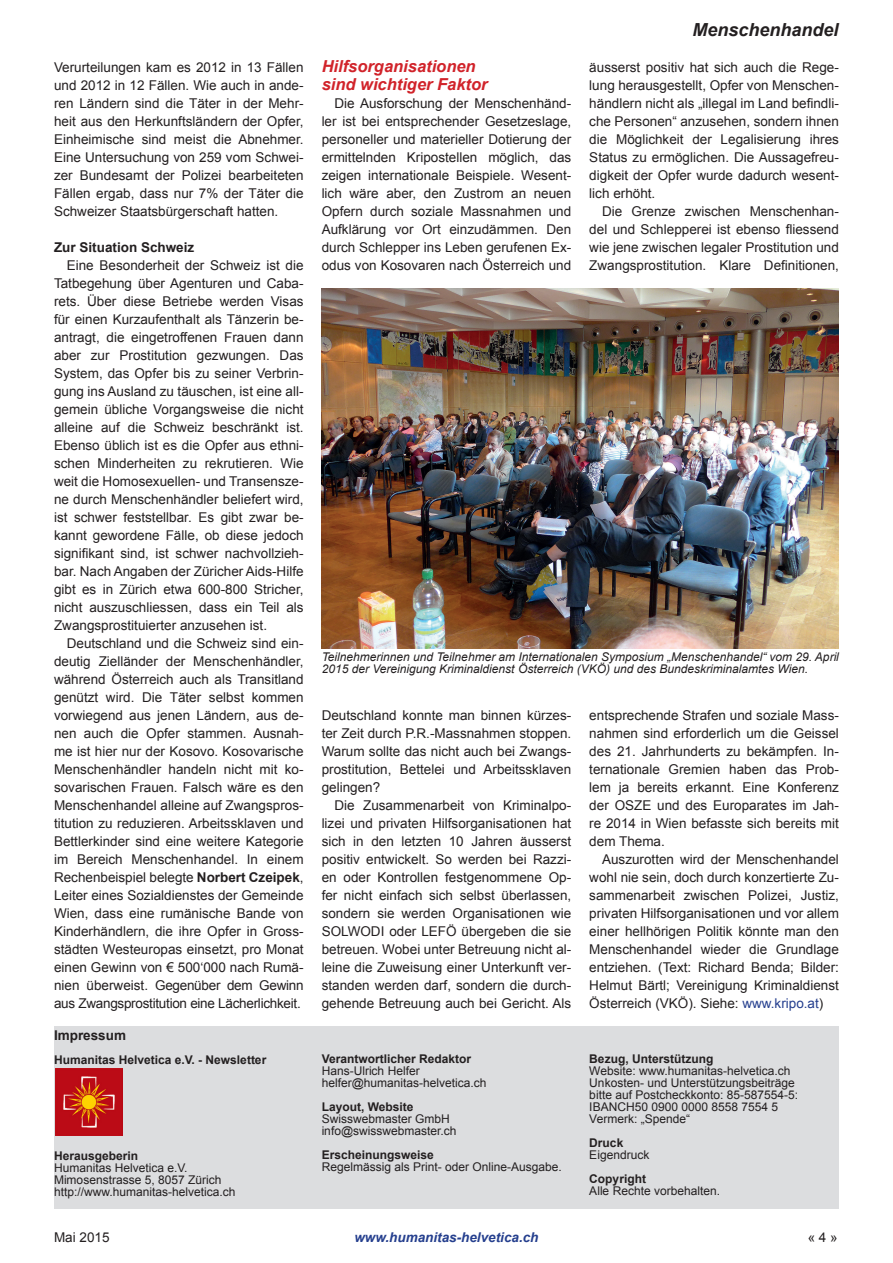
<style>
.page{position:relative;width:893px;height:1263px;background:#fff}
.page>*{position:absolute;margin:0;border:0;box-sizing:border-box;transform-origin:0 0}
.Kopfzeile-R{font:italic 700 18px "Arial";color:#231f20}
.Untertitel{font:italic 700 16.5px/18px "Arial";color:#d1232a}
.t1{font:13.5px/18px "Arial";color:#231f20;text-align:justify}
.Untertitel_3{font:700 13.5px "Arial";color:#231f20}
.t2{font:italic 700 13.5px "Arial";color:#253f8e}
.t3{font:12px/12px "Arial";color:#231f20}
.Legende{font:italic 12px/12px "Arial";color:#231f20}
.t4{font:700 12px "Arial";color:#231f20}
.s1{font-weight:700}
.s2{color:#253f8e}
</style>
<div class="page">
<div style="left:54px;top:1026px;width:785px;height:183px;background:#dcdddf"></div>
<img style="left:55px;top:1068px;width:68px;height:68px">
<img style="left:322px;top:288px;width:517px;height:360px">
<p class="t1" style="left:54px;top:58px;width:251px">Verurteilungen kam es 2012 in 13 Fällen und 2012 in 12 Fällen. Wie auch in ande&shy;ren Ländern sind die Täter in der Mehr&shy;heit aus den Herkunftsländern der Opfer, Einheimische sind meist die Abnehmer.<br>Eine Untersuchung von 259 vom Schwei&shy;zer Bundesamt der Polizei bearbeiteten Fällen ergab, dass nur 7% der Täter die Schweizer Staatsbürgerschaft hatten.</p>
<p class="Untertitel_3" style="left:54px;top:238px;width:142px">Zur Situation Schweiz</p>
<p class="t1" style="left:54px;top:256px;width:251px;text-indent:13px">Eine Besonderheit der Schweiz ist die Tatbegehung über Agenturen und Caba&shy;rets. Über diese Betriebe werden Visas für einen Kurzaufenthalt als Tänzerin be&shy;antragt, die eingetroffenen Frauen dann aber zur Prostitution gezwungen. Das System, das Opfer bis zu seiner Verbrin&shy;gung ins Ausland zu täuschen, ist eine all&shy;gemein übliche Vorgangsweise die nicht alleine auf die Schweiz beschränkt ist.<br>Ebenso üblich ist es die Opfer aus ethni&shy;schen Minderheiten zu rekrutieren. Wie weit die Homosexuellen- und Transensze&shy;ne durch Menschenhändler beliefert wird, ist schwer feststellbar. Es gibt zwar be&shy;kannt gewordene Fälle, ob diese jedoch signifikant sind, ist schwer nachvollzieh&shy;bar. Nach Angaben der Züricher Aids-Hilfe gibt es in Zürich etwa 600-800 Stricher, nicht auszuschliessen, dass ein Teil als Zwangsprostituierter anzusehen ist.</p>
<p class="t1" style="left:54px;top:634px;width:251px;text-indent:13px">Deutschland und die Schweiz sind ein&shy;deutig Zielländer der Menschenhändler, während Österreich auch als Transitland genützt wird. Die Täter selbst kommen vorwiegend aus jenen Ländern, aus de&shy;nen auch die Opfer stammen. Ausnah&shy;me ist hier nur der Kosovo. Kosovarische Menschenhändler handeln nicht mit ko&shy;sovarischen Frauen. Falsch wäre es den Menschenhandel alleine auf Zwangspros&shy;titution zu reduzieren. Arbeitssklaven und Bettlerkinder sind eine weitere Kategorie im Bereich Menschenhandel. In einem Rechenbeispiel belegte <span class="s1">Norbert Czeipek</span>, Leiter eines Sozialdienstes der Gemeinde Wien, dass eine rumänische Bande von Kinderhändlern, die ihre Opfer in Gross&shy;städten Westeuropas einsetzt, pro Monat einen Gewinn von € 500‘000 nach Rumä&shy;nien überweist. Gegenüber dem Gewinn aus Zwangsprostitution eine Lächerlichkeit.</p>
<p class="Untertitel_3" style="left:54px;top:1026px;width:74px">Impressum</p>
<p class="t4" style="left:54px;top:1052px;width:214px">Humanitas Helvetica e.V. - Newsletter</p>
<p class="t4" style="left:54px;top:1148px;width:86px">Herausgeberin</p>
<p class="t3" style="left:54px;top:1162px;width:183px">Humanitas Helvetica e.V.<br>Mimosenstrasse 5, 8057 Zürich http://www.humanitas-helvetica.ch</p>
<p class="Untertitel" style="left:322px;top:58px;width:167px">Hilfsorganisationen sind wichtiger Faktor</p>
<p class="t1" style="left:322px;top:94px;width:251px;text-indent:13px">Die Ausforschung der Menschenhänd&shy;ler ist bei entsprechender Gesetzeslage, personeller und materieller Dotierung der ermittelnden Kripostellen möglich, das zeigen internationale Beispiele. Wesent&shy;lich wäre aber, den Zustrom an neuen Opfern durch soziale Massnahmen und Aufklärung vor Ort einzudämmen. Den durch Schlepper ins Leben gerufenen Ex&shy;odus von Kosovaren nach Österreich und</p>
<p class="Kopfzeile-R" style="left:693px;top:18px;width:148px">Menschenhandel</p>
<p class="t1" style="left:589px;top:58px;width:251px">äusserst positiv hat sich auch die Rege&shy;lung herausgestellt, Opfer von Menschen&shy;händlern nicht als „illegal im Land befindli&shy;che Personen“ anzusehen, sondern ihnen die Möglichkeit der Legalisierung ihres Status zu ermöglichen. Die Aussagefreu&shy;digkeit der Opfer wurde dadurch wesent&shy;lich erhöht.</p>
<p class="t1" style="left:589px;top:202px;width:251px;text-indent:13px">Die Grenze zwischen Menschenhan&shy;del und Schlepperei ist ebenso fliessend wie jene zwischen legaler Prostitution und Zwangsprostitution. Klare Definitionen,</p>
<p class="Legende" style="left:322px;top:651px;width:519px">Teilnehmerinnen und Teilnehmer am Internationalen Symposium „Menschenhandel“ vom 29. April<br>2015 der Vereinigung Kriminaldienst Österreich (VKÖ) und des Bundeskriminalamtes Wien.</p>
<p class="t1" style="left:322px;top:706px;width:251px">Deutschland konnte man binnen kürzes&shy;ter Zeit durch P.R.-Massnahmen stoppen.<br>Warum sollte das nicht auch bei Zwangs&shy;prostitution, Bettelei und Arbeitssklaven gelingen?</p>
<p class="t1" style="left:322px;top:796px;width:251px;text-indent:13px">Die Zusammenarbeit von Kriminalpo&shy;lizei und privaten Hilfsorganisationen hat sich in den letzten 10 Jahren äusserst positiv entwickelt. So werden bei Razzi&shy;en oder Kontrollen festgenommene Op&shy;fer nicht einfach sich selbst überlassen, sondern sie werden Organisationen wie SOLWODI oder LEFÖ übergeben die sie betreuen. Wobei unter Betreuung nicht al&shy;leine die Zuweisung einer Unterkunft ver&shy;standen werden darf, sondern die durch&shy;gehende Betreuung auch bei Gericht. Als</p>
<p class="t4" style="left:322px;top:1051px;width:151px">Verantwortlicher Redaktor</p>
<p class="t3" style="left:322px;top:1065px;width:166px">Hans-Ulrich Helfer helfer@humanitas-helvetica.ch</p>
<p class="t4" style="left:322px;top:1099px;width:93px">Layout, Website</p>
<p class="t3" style="left:322px;top:1113px;width:136px">Swisswebmaster GmbH info@swisswebmaster.ch</p>
<p class="t4" style="left:322px;top:1147px;width:114px">Erscheinungsweise</p>
<p class="t3" style="left:322px;top:1161px;width:242px">Regelmässig als Print- oder Online-Ausgabe.</p>
<p class="t1" style="left:589px;top:706px;width:251px">entsprechende Strafen und soziale Mass&shy;nahmen sind erforderlich um die Geissel des 21. Jahrhunderts zu bekämpfen. In&shy;ternationale Gremien haben das Prob&shy;lem ja bereits erkannt. Eine Konferenz der OSZE und des Europarates im Jah&shy;re 2014 in Wien befasste sich bereits mit dem Thema.</p>
<p class="t1" style="left:589px;top:850px;width:251px;text-indent:13px">Auszurotten wird der Menschenhandel wohl nie sein, doch durch konzertierte Zu&shy;sammenarbeit zwischen Polizei, Justiz, privaten Hilfsorganisationen und vor allem einer hellhörigen Politik könnte man den Menschenhandel wieder die Grundlage entziehen. (Text: Richard Benda; Bilder:<br>Helmut Bärtl; Vereinigung Kriminaldienst Österreich (VKÖ). Siehe: <span class="s2">www.kripo.at</span>)</p>
<p class="t4" style="left:589px;top:1051px;width:125px">Bezug, Unterstützung</p>
<p class="t3" style="left:589px;top:1065px;width:210px">Website: www.humanitas-helvetica.ch Unkosten- und Unterstützungsbeiträge bitte auf Postcheckkonto: 85-587554-5:<br>IBANCH50 0900 0000 8558 7554 5<br>Vermerk: „Spende“</p>
<p class="t4" style="left:589px;top:1135px;width:36px">Druck</p>
<p class="t3" style="left:589px;top:1149px;width:62px">Eigendruck</p>
<p class="t4" style="left:589px;top:1171px;width:58px">Copyright</p>
<p class="t3" style="left:589px;top:1185px;width:132px">Alle Rechte vorbehalten.</p>
<p class="t1" style="left:54px;top:1228px;width:57px">Mai 2015</p>
<p class="t2" style="left:354px;top:1228px;width:186px">www.humanitas-helvetica.ch</p>
<p class="t1" style="left:808px;top:1228px;width:32px">« 4 »</p>
</div>
